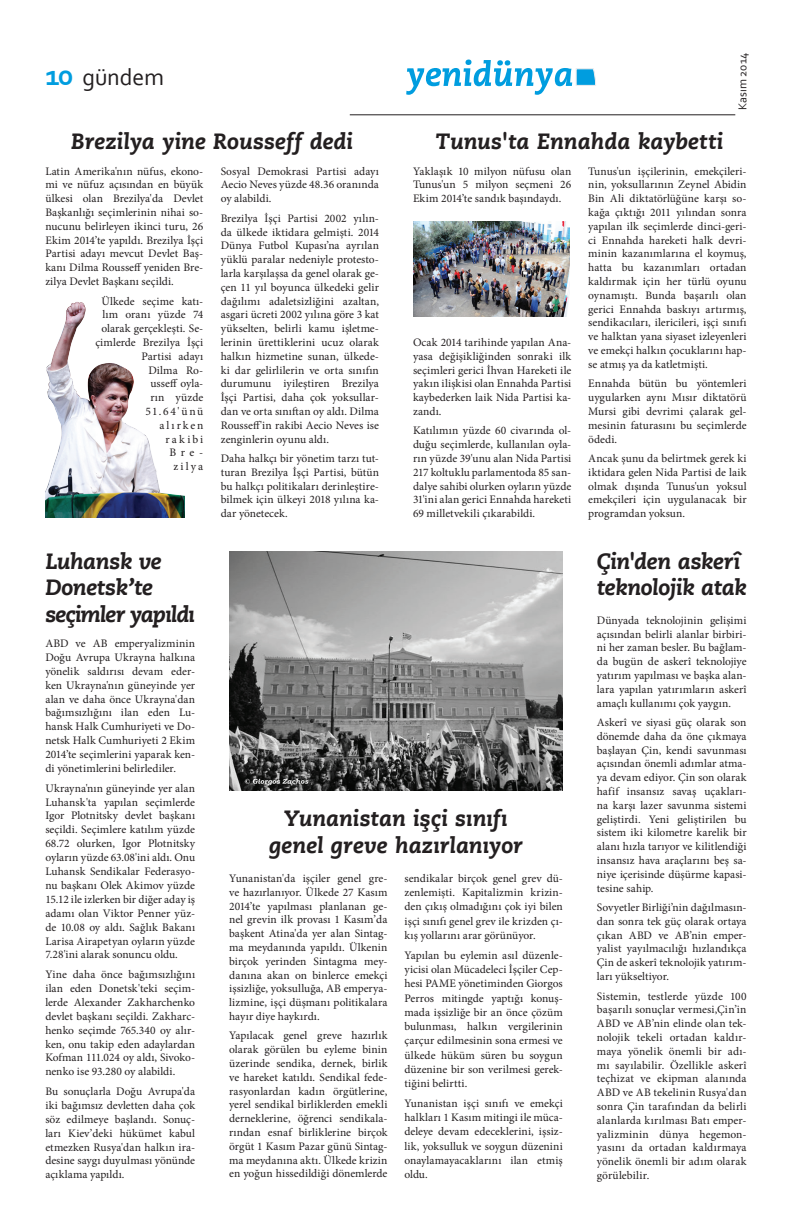
<style>
.page{position:relative;width:792px;height:1224px;background:#fff}
.page>*{position:absolute;margin:0;border:0;box-sizing:border-box;transform-origin:0 0}
.t1{font:700 30px "Corbel";color:#009ddf}
.t2{font:24px "Corbel";letter-spacing:-.01em;color:#231f20}
.t3{font:italic 800 22px/26.4px "Caecilia LT Std";color:#231f20;text-align:center}
.t4{font:italic 800 22px/26.4px "Caecilia LT Std";letter-spacing:-.03em;color:#231f20}
.t5{font:12px "Corbel";color:#231f20}
.t6{font:11.5px/13.8px "Minion Pro";letter-spacing:.005em;color:#231f20;text-align:justify}
</style>
<div class="page">
<hr style="left:350px;top:115px;width:385px;height:1px;background:#231f20">
<svg style="left:406px;top:60px;width:190px;height:35px"></svg>
<img style="left:45px;top:302px;width:140px;height:216px">
<img style="left:413px;top:221px;width:157px;height:96px">
<img style="left:229px;top:552px;width:334px;height:239px">
<h1 class="t1" style="left:45px;top:56px;width:30px">10</h1>
<h2 class="t2" style="left:83px;top:62px;width:83px">gündem</h2>
<h3 class="t3" style="left:71px;top:128px;width:283px">Brezilya yine Rousseff dedi</h3>
<p class="t6" style="left:45px;top:164px;width:159px">Latin Amerika'nın nüfus, ekono&shy;mi ve nüfuz açısından en büyük ülkesi olan Brezilya'da Devlet Başkanlığı seçimlerinin nihai so&shy;nucunu belirleyen ikinci turu, 26<br>Ekim 2014’te yapıldı. Brezilya İşçi Partisi adayı mevcut Devlet Baş&shy;kanı Dilma Rousseff yeniden Bre&shy;zilya Devlet Başkanı seçildi.</p>
<p class="t6" style="left:95px;top:294px;width:110px;text-align:right">Ülkede seçime katı&shy;lım oranı yüzde 74 olarak gerçekleşti. Se&shy;çimlerde Brezilya İşçi<br>Partisi adayı<br>Dilma Ro-<br>usseff oyla-<br>rın yüzde<br>51.64'ünü<br>alırken<br>rakibi<br>Bre-<br>zilya</p>
<p class="t6" style="left:221px;top:164px;width:160px">Sosyal Demokrasi Partisi adayı Aecio Neves yüzde 48.36 oranında oy alabildi.</p>
<p class="t6" style="left:221px;top:211px;width:160px">Brezilya İşçi Partisi 2002 yılın&shy;da ülkede iktidara gelmişti. 2014<br>Dünya Futbol Kupası’na ayrılan yüklü paralar nedeniyle protesto&shy;larla karşılaşsa da genel olarak ge&shy;çen 11 yıl boyunca ülkedeki gelir dağılımı adaletsizliğini azaltan, asgari ücreti 2002 yılına göre 3 kat yükselten, belirli kamu işletme&shy;lerinin ürettiklerini ucuz olarak halkın hizmetine sunan, ülkede&shy;ki dar gelirlilerin ve orta sınıfın durumunu iyileştiren Brezilya İşçi Partisi, daha çok yoksullar&shy;dan ve orta sınıftan oy aldı. Dilma Rousseff'in rakibi Aecio Neves ise zenginlerin oyunu aldı.</p>
<p class="t6" style="left:221px;top:451px;width:160px">Daha halkçı bir yönetim tarzı tut&shy;turan Brezilya İşçi Partisi, bütün bu halkçı politikaları derinleştire&shy;bilmek için ülkeyi 2018 yılına ka&shy;dar yönetecek.</p>
<h3 class="t3" style="left:436px;top:128px;width:289px">Tunus'ta Ennahda kaybetti</h3>
<p class="t5" style="left:735px;top:110px;width:59px;rotate:-90deg">Kasım 2014</p>
<p class="t6" style="left:413px;top:164px;width:160px">Yaklaşık 10 milyon nüfusu olan Tunus'un 5 milyon seçmeni 26<br>Ekim 2014’te sandık başındaydı.</p>
<p class="t6" style="left:413px;top:335px;width:160px">Ocak 2014 tarihinde yapılan Ana&shy;yasa değişikliğinden sonraki ilk seçimleri gerici İhvan Hareketi ile yakın ilişkisi olan Ennahda Partisi kaybederken laik Nida Partisi ka&shy;zandı.</p>
<p class="t6" style="left:413px;top:424px;width:160px">Katılımın yüzde 60 civarında ol&shy;duğu seçimlerde, kullanılan oyla&shy;rın yüzde 39'unu alan Nida Partisi 217 koltuklu parlamentoda 85 san&shy;dalye sahibi olurken oyların yüzde 31'ini alan gerici Ennahda hareketi 69 milletvekili çıkarabildi.</p>
<p class="t6" style="left:588px;top:164px;width:160px">Tunus'un işçilerinin, emekçileri&shy;nin, yoksullarının Zeynel Abidin Bin Ali diktatörlüğüne karşı so&shy;kağa çıktığı 2011 yılından sonra yapılan ilk seçimlerde dinci-geri&shy;ci Ennahda hareketi halk devri&shy;minin kazanımlarına el koymuş, hatta bu kazanımları ortadan kaldırmak için her türlü oyunu oynamıştı. Bunda başarılı olan gerici Ennahda baskıyı artırmış, sendikacıları, ilericileri, işçi sınıfı ve halktan yana siyaset izleyenleri ve emekçi halkın çocuklarını hap&shy;se atmış ya da katletmişti.</p>
<p class="t6" style="left:588px;top:377px;width:160px">Ennahda bütün bu yöntemleri uygularken aynı Mısır diktatörü Mursi gibi devrimi çalarak gel&shy;mesinin faturasını bu seçimlerde ödedi.</p>
<p class="t6" style="left:588px;top:451px;width:160px">Ancak şunu da belirtmek gerek ki iktidara gelen Nida Partisi de laik olmak dışında Tunus'un yoksul emekçileri için uygulanacak bir programdan yoksun.</p>
<h3 class="t4" style="left:45px;top:548px;width:151px">Luhansk ve<br>Donetsk’te seçimler yapıldı</h3>
<p class="t6" style="left:45px;top:636px;width:151px">ABD ve AB emperyalizminin Doğu Avrupa Ukrayna halkına yönelik saldırısı devam eder&shy;ken Ukrayna'nın güneyinde yer alan ve daha önce Ukrayna'dan bağımsızlığını ilan eden Lu&shy;hansk Halk Cumhuriyeti ve Do&shy;netsk Halk Cumhuriyeti 2 Ekim 2014’te seçimlerini yaparak ken&shy;di yönetimlerini belirlediler.</p>
<p class="t6" style="left:45px;top:781px;width:151px">Ukrayna'nın güneyinde yer alan Luhansk'ta yapılan seçimlerde Igor Plotnitsky devlet başkanı seçildi. Seçimlere katılım yüzde 68.72 olurken, Igor Plotnitsky oyların yüzde 63.08'ini aldı. Onu Luhansk Sendikalar Federasyo&shy;nu başkanı Olek Akimov yüzde 15.12 ile izlerken bir diğer aday iş adamı olan Viktor Penner yüz&shy;de 10.08 oy aldı. Sağlık Bakanı Larisa Airapetyan oyların yüzde 7.28'ini alarak sonuncu oldu.</p>
<p class="t6" style="left:45px;top:967px;width:151px">Yine daha önce bağımsızlığını ilan eden Donetsk'teki seçim&shy;lerde Alexander Zakharchenko devlet başkanı seçildi. Zakharc&shy;henko seçimde 765.340 oy alır&shy;ken, onu takip eden adaylardan Kofman 111.024 oy aldı, Sivoko&shy;nenko ise 93.280 oy alabildi.</p>
<p class="t6" style="left:45px;top:1084px;width:151px">Bu sonuçlarla Doğu Avrupa'da iki bağımsız devletten daha çok söz edilmeye başlandı. Sonuç&shy;ları Kiev’deki hükümet kabul etmezken Rusya'dan halkın ira&shy;desine saygı duyulması yönünde açıklama yapıldı.</p>
<h3 class="t3" style="left:269px;top:805px;width:255px">Yunanistan işçi sınıfı genel greve hazırlanıyor</h3>
<p class="t6" style="left:229px;top:871px;width:160px">Yunanistan'da işçiler genel gre&shy;ve hazırlanıyor. Ülkede 27 Kasım 2014’te yapılması planlanan ge&shy;nel grevin ilk provası 1 Kasım’da başkent Atina'da yer alan Sintag&shy;ma meydanında yapıldı. Ülkenin birçok yerinden Sintagma mey&shy;danına akan on binlerce emekçi işsizliğe, yoksulluğa, AB emperya&shy;lizmine, işçi düşmanı politikalara hayır diye haykırdı.</p>
<p class="t6" style="left:229px;top:1029px;width:160px">Yapılacak genel greve hazırlık olarak görülen bu eyleme binin üzerinde sendika, dernek, birlik ve hareket katıldı. Sendikal fede&shy;rasyonlardan kadın örgütlerine, yerel sendikal birliklerden emekli derneklerine, öğrenci sendikala&shy;rından esnaf birliklerine birçok örgüt 1 Kasım Pazar günü Sintag&shy;ma meydanına aktı. Ülkede krizin en yoğun hissedildiği dönemlerde</p>
<p class="t6" style="left:405px;top:871px;width:160px;line-height:14.2px">sendikalar birçok genel grev dü&shy;zenlemişti. Kapitalizmin krizin&shy;den çıkış olmadığını çok iyi bilen işçi sınıfı genel grev ile krizden çı&shy;kış yollarını arar görünüyor.</p>
<p class="t6" style="left:405px;top:948px;width:160px;line-height:14.2px">Yapılan bu eylemin asıl düzenle&shy;yicisi olan Mücadeleci İşçiler Cep&shy;hesi PAME yönetiminden Giorgos Perros mitingde yaptığı konuş&shy;mada işsizliğe bir an önce çözüm bulunması, halkın vergilerinin çarçur edilmesinin sona ermesi ve ülkede hüküm süren bu soygun düzenine bir son verilmesi gerek&shy;tiğini belirtti.</p>
<p class="t6" style="left:405px;top:1096px;width:160px;line-height:14.2px">Yunanistan işçi sınıfı ve emekçi halkları 1 Kasım mitingi ile müca&shy;deleye devam edeceklerini, işsiz&shy;lik, yoksulluk ve soygun düzenini onaylamayacaklarını ilan etmiş oldu.</p>
<h3 class="t3" style="left:597px;top:548px;width:151px;text-align:left">Çin'den askerî teknolojik atak</h3>
<p class="t6" style="left:597px;top:613px;width:151px">Dünyada teknolojinin gelişimi açısından belirli alanlar birbiri&shy;ni her zaman besler. Bu bağlam&shy;da bugün de askerî teknolojiye yatırım yapılması ve başka alan&shy;lara yapılan yatırımların askerî amaçlı kullanımı çok yaygın.</p>
<p class="t6" style="left:597px;top:715px;width:151px">Askerî ve siyasi güç olarak son dönemde daha da öne çıkmaya başlayan Çin, kendi savunması açısından önemli adımlar atma&shy;ya devam ediyor. Çin son olarak hafif insansız savaş uçakları&shy;na karşı lazer savunma sistemi geliştirdi. Yeni geliştirilen bu sistem iki kilometre karelik bir alanı hızla tarıyor ve kilitlendiği insansız hava araçlarını beş sa&shy;niye içerisinde düşürme kapasi&shy;tesine sahip.</p>
<p class="t6" style="left:597px;top:901px;width:151px">Sovyetler Birliği’nin dağılmasın&shy;dan sonra tek güç olarak ortaya çıkan ABD ve AB’nin emper&shy;yalist yayılmacılığı hızlandıkça Çin de askerî teknolojik yatırım&shy;ları yükseltiyor.</p>
<p class="t6" style="left:597px;top:989px;width:151px">Sistemin, testlerde yüzde 100 başarılı sonuçlar vermesi,Çin’in ABD ve AB’nin elinde olan tek&shy;nolojik tekeli ortadan kaldır&shy;maya yönelik önemli bir adı&shy;mı sayılabilir. Özellikle askerî teçhizat ve ekipman alanında ABD ve AB tekelinin Rusya'dan sonra Çin tarafından da belirli alanlarda kırılması Batı emper&shy;yalizminin dünya hegemon&shy;yasını da ortadan kaldırmaya yönelik önemli bir adım olarak görülebilir.</p>
</div>
